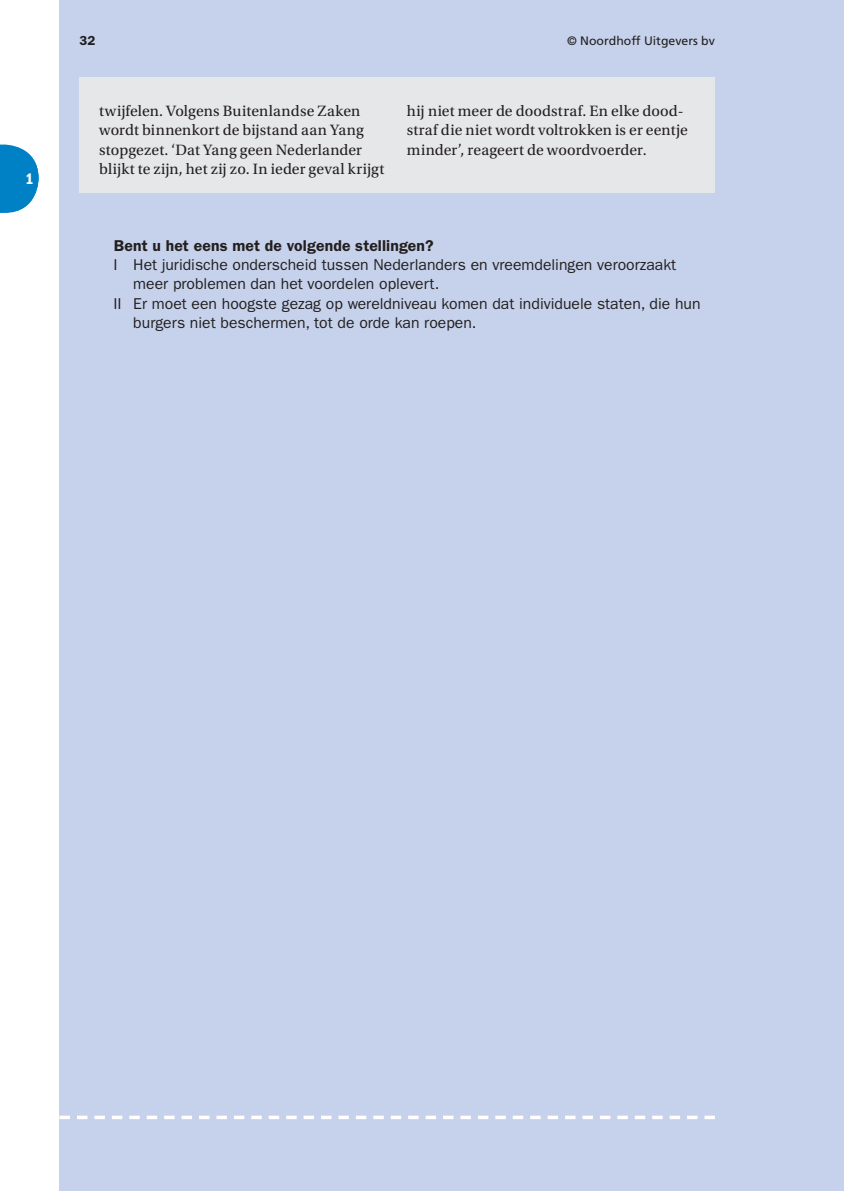
<style>
.page{position:relative;width:844px;height:1191px;background:#fff}
.page>*{position:absolute;margin:0;border:0;box-sizing:border-box;transform-origin:0 0}
.t1{font:15.75px/19.2px "Utopia Std";letter-spacing:.005em;color:#231f20}
.t2{font:15.75px "ITC Franklin Gothic Std";color:#231f20}
.t3{font:600 15.75px "ITC Franklin Gothic Std";letter-spacing:.01em;color:#231f20}
.t4{font:15.75px "ITC Franklin Gothic Std Dm Cd";color:#fff}
.t5{font:600 13.12px "ITC Franklin Gothic Std";color:#231f20}
.t6{font:12.25px "Frutiger LT Std";color:#231f20}
</style>
<div class="page">
<div style="left:60px;top:0;width:783px;height:1191px;background:#c6d2eb"></div>
<svg style="left:60px;top:1115px;width:654px;height:4px"></svg>
<svg style="left:0;top:145px;width:39px;height:68px"></svg>
<div style="left:79px;top:77px;width:635px;height:116px;background:#e6e7e8"></div>
<p class="t4" style="left:26px;top:172px;width:10px">1</p>
<p class="t5" style="left:79px;top:35px;width:17px">32</p>
<p class="t6" style="left:567px;top:35px;width:149px">© Noordhoff Uitgevers bv</p>
<p class="t1" style="left:99px;top:103px;width:287px">twijfelen. Volgens Buitenlandse Zaken wordt binnenkort de bijstand aan Yang stopgezet. ‘Dat Yang geen Nederlander blijkt te zijn, het zij zo. In ieder geval krijgt</p>
<p class="t1" style="left:406px;top:103px;width:282px">hij niet meer de doodstraf. En elke dood&shy;straf die niet wordt voltrokken is er eentje minder’, reageert de woordvoerder.</p>
<p class="t3" style="left:114px;top:239px;width:321px">Bent u het eens met de volgende stellingen?</p>
<p class="t2" style="left:113px;top:259px;width:564px">I Het juridische onderscheid tussen Nederlanders en vreemdelingen veroorzaakt</p>
<p class="t2" style="left:133px;top:278px;width:307px">meer problemen dan het voordelen oplevert.</p>
<p class="t2" style="left:113px;top:297px;width:588px">II Er moet een hoogste gezag op wereldniveau komen dat individuele staten, die hun</p>
<p class="t2" style="left:133px;top:316px;width:345px">burgers niet beschermen, tot de orde kan roepen.</p>
</div>
